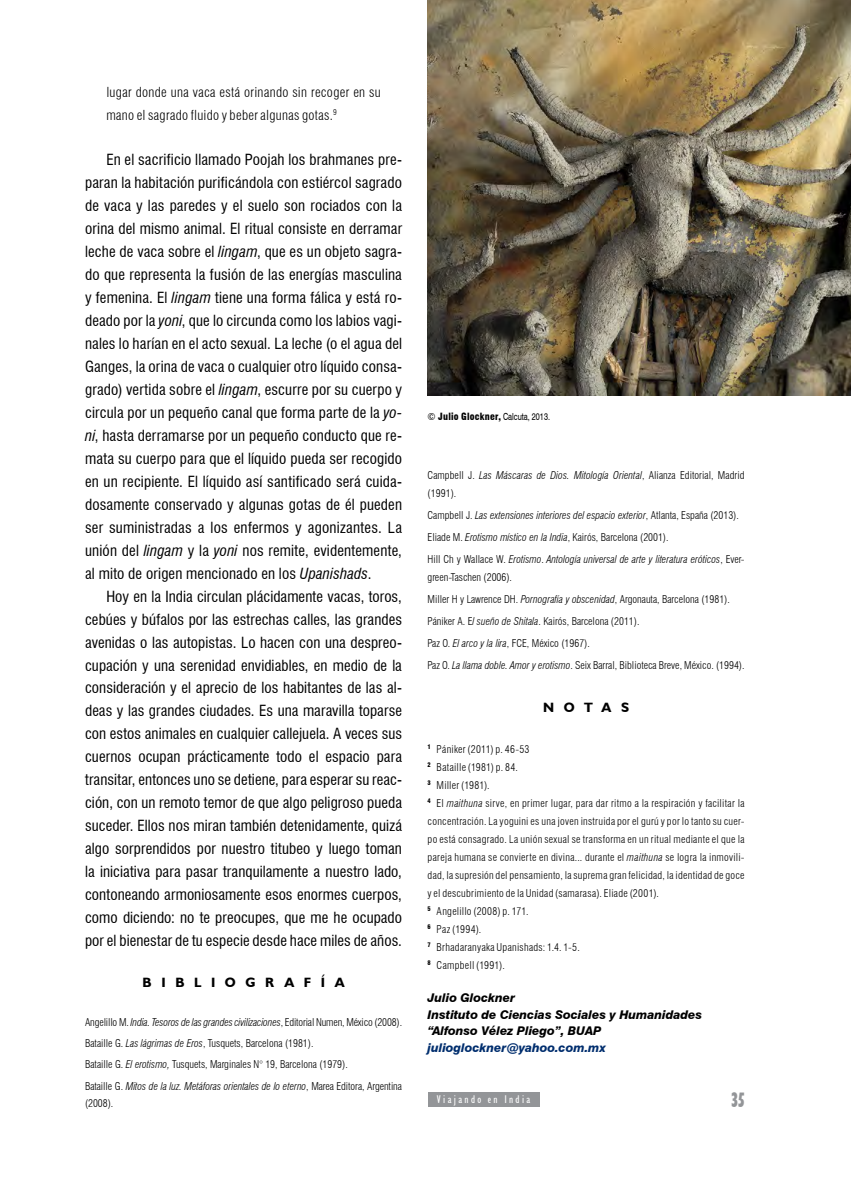
<style>
.page{position:relative;width:851px;height:1191px;background:#fff}
.page>*{position:absolute;margin:0;border:0;box-sizing:border-box;transform-origin:0 0}
.t1{font:700 condensed 21px "Humanist 521 BT Xtra";color:#939598;scale:.75 1}
.t2{font:condensed 15px/23px "Swiss 721 BT";letter-spacing:.005em;color:#000;text-align:justify}
.t3{font:300 condensed 13.5px/23px "Swiss 721 BT";letter-spacing:.025em;color:#000}
.t4{font:700 13.5px "Humanist 521 BT";letter-spacing:.715em;color:#000}
.t5{font:italic 800 12px/16.5px "Swiss 721 BT";letter-spacing:-.005em;color:#000}
.t6{font:italic 800 12px "Swiss 721 BT";letter-spacing:-.005em;color:#002e6e}
.t7{font:condensed 11.25px "Humanist 521 BT";letter-spacing:.21em;color:#fff}
.t8{font:300 condensed 10.5px/18px "Swiss 721 BT";letter-spacing:.02em;color:#000}
.t9{font:300 condensed 10.5px/21.9px "Swiss 721 BT";color:#000}
.t10{font:italic 300 condensed 10.5px/21.9px "Swiss 721 BT";color:#000}
.t11{font:900 condensed 9.75px "Swiss 721 BT";letter-spacing:.02em;color:#000}
.s1{font-style:italic}
.s2{font-weight:400}
.s3{font-weight:400;font-stretch:normal}
.s4{font-style:normal}
</style>
<div class="page">
<div style="left:427px;top:1092px;width:112px;height:14px;background:#939598"></div>
<img style="left:427px;top:0;width:423px;height:395px">
<p class="t3" style="left:106px;top:80px;width:276px">lugar donde una vaca está orinando sin recoger en su mano el sagrado fluido y beber algunas gotas.<sup>9</sup></p>
<p class="t2" style="left:85px;top:148px;width:318px;text-indent:21px">En el sacrificio llamado Poojah los brahmanes pre&shy;paran la habitación purificándola con estiércol sagrado de vaca y las paredes y el suelo son rociados con la orina del mismo animal. El ritual consiste en derramar leche de vaca sobre el <span class="s1">lingam</span>, que es un objeto sagra&shy;do que representa la fusión de las energías masculina y femenina. El <span class="s1">lingam</span> tiene una forma fálica y está ro&shy;deado por la <span class="s1">yoni</span>, que lo circunda como los labios vagi&shy;nales lo harían en el acto sexual. La leche (o el agua del Ganges, la orina de vaca o cualquier otro líquido consa&shy;grado) vertida sobre el <span class="s1">lingam</span>, escurre por su cuerpo y circula por un pequeño canal que forma parte de la <span class="s1">yo&shy;ni</span>, hasta derramarse por un pequeño conducto que re&shy;mata su cuerpo para que el líquido pueda ser recogido en un recipiente. El líquido así santificado será cuida&shy;dosamente conservado y algunas gotas de él pueden ser suministradas a los enfermos y agonizantes. La unión del <span class="s1">lingam</span> y la <span class="s1">yoni</span> nos remite, evidentemente, al mito de origen mencionado en los <span class="s1">Upanishads</span>.</p>
<p class="t2" style="left:85px;top:584px;width:318px;text-indent:21px">Hoy en la India circulan plácidamente vacas, toros, cebúes y búfalos por las estrechas calles, las grandes avenidas o las autopistas. Lo hacen con una despreo&shy;cupación y una serenidad envidiables, en medio de la consideración y el aprecio de los habitantes de las al&shy;deas y las grandes ciudades. Es una maravilla toparse con estos animales en cualquier callejuela. A veces sus cuernos ocupan prácticamente todo el espacio para transitar, entonces uno se detiene, para esperar su reac&shy;ción, con un remoto temor de que algo peligroso pueda suceder. Ellos nos miran también detenidamente, quizá algo sorprendidos por nuestro titubeo y luego toman la iniciativa para pasar tranquilamente a nuestro lado, contoneando armoniosamente esos enormes cuerpos, como diciendo: no te preocupes, que me he ocupado por el bienestar de tu especie desde hace miles de años.</p>
<p class="t4" style="left:142px;top:973px;width:12px">BI</p>
<p class="t4" style="left:175px;top:973px;width:23px">B LI</p>
<p class="t4" style="left:225px;top:973px;width:121px">OG RAFÍA</p>
<p class="t9" style="left:85px;top:1011px;width:318px;line-height:21.5px">Angelillo M. <span class="s1">India. Tesoros de las grandes civilizaciones</span>, Editorial Numen, México (2008).<br>Bataille G. <span class="s1">Las lágrimas de Eros</span>, Tusquets, Barcelona (1981).<br>Bataille G. <span class="s1">El erotismo,</span> Tusquets, Marginales N° 19, Barcelona (1979).<br>Bataille G. <span class="s1">Mitos de la luz. Metáforas orientales de lo eterno</span>, Marea Editora, Argentina</p>
<p class="t8" style="left:85px;top:1094px;width:30px">(2008).</p>
<p class="t11" style="left:427px;top:410px;width:124px"><span class="s2">©</span> Julio Glockner, <span class="s3">Calcuta, 2013.</span></p>
<p class="t8" style="left:427px;top:466px;width:318px">Campbell J. <span class="s1">Las Máscaras de Dios. Mitología Oriental</span>, Alianza Editorial, Madrid (1991).</p>
<p class="t10" style="left:427px;top:504px;width:318px"><span class="s4">Campbell J.</span> Las extensiones interiores del espacio exterior<span class="s4">, Atlanta, España (2013).<br>Eliade M.</span> Erotismo místico en la India<span class="s4">, Kairós, Barcelona (2001).<br>Hill Ch y Wallace W.</span> Erotismo<span class="s4">.</span> Antología universal de arte y literatura eróticos<span class="s4">, Ever-</span></p>
<p class="t9" style="left:427px;top:566px;width:318px">green-Taschen (2006).<br>Miller H y Lawrence DH. <span class="s1">Pornografía y obscenidad</span>, Argonauta, Barcelona (1981).<br>Pániker A. E<span class="s1">l sueño de Shitala</span>. Kairós, Barcelona (2011).<br>Paz O. <span class="s1">El arco y la lira</span>, FCE, México (1967).<br>Paz O. <span class="s1">La llama doble. Amor y erotismo</span>. Seix Barral, Biblioteca Breve, México. (1994).</p>
<p class="t4" style="left:543px;top:698px;width:86px">NOTAS</p>
<p class="t8" style="left:427px;top:740px;width:318px"><sup>1</sup> Pániker (2011) p. 46-53<br><sup>2</sup> Bataille (1981) p. 84.<br><sup>3</sup> Miller (1981).<br><sup>4</sup> El <span class="s1">maithuna</span> sirve, en primer lugar, para dar ritmo a la respiración y facilitar la concentración. La yoguini es una joven instruida por el gurú y por lo tanto su cuer&shy;po está consagrado. La unión sexual se transforma en un ritual mediante el que la pareja humana se convierte en divina... durante el <span class="s1">maithuna</span> se logra la inmovili&shy;dad, la supresión del pensamiento, la suprema gran felicidad, la identidad de goce y el descubrimiento de la Unidad (samarasa). Eliade (2001).<br><sup>5</sup> Angelillo (2008) p. 171.<br><sup>6</sup> Paz (1994).<br><sup>7</sup> Brhadaranyaka Upanishads: 1.4. 1-5.<br><sup>8</sup> Campbell (1991).</p>
<p class="t5" style="left:427px;top:989px;width:276px">Julio Glockner<br>Instituto de Ciencias Sociales y Humanidades “Alfonso Vélez Pliego”, BUAP</p>
<p class="t6" style="left:427px;top:1040px;width:180px">julioglockner@yahoo.com.mx</p>
<p class="t7" style="left:437px;top:1092px;width:95px">Viajando en India</p>
<h1 class="t1" style="left:731px;top:1086px;width:19px">35</h1>
</div>
